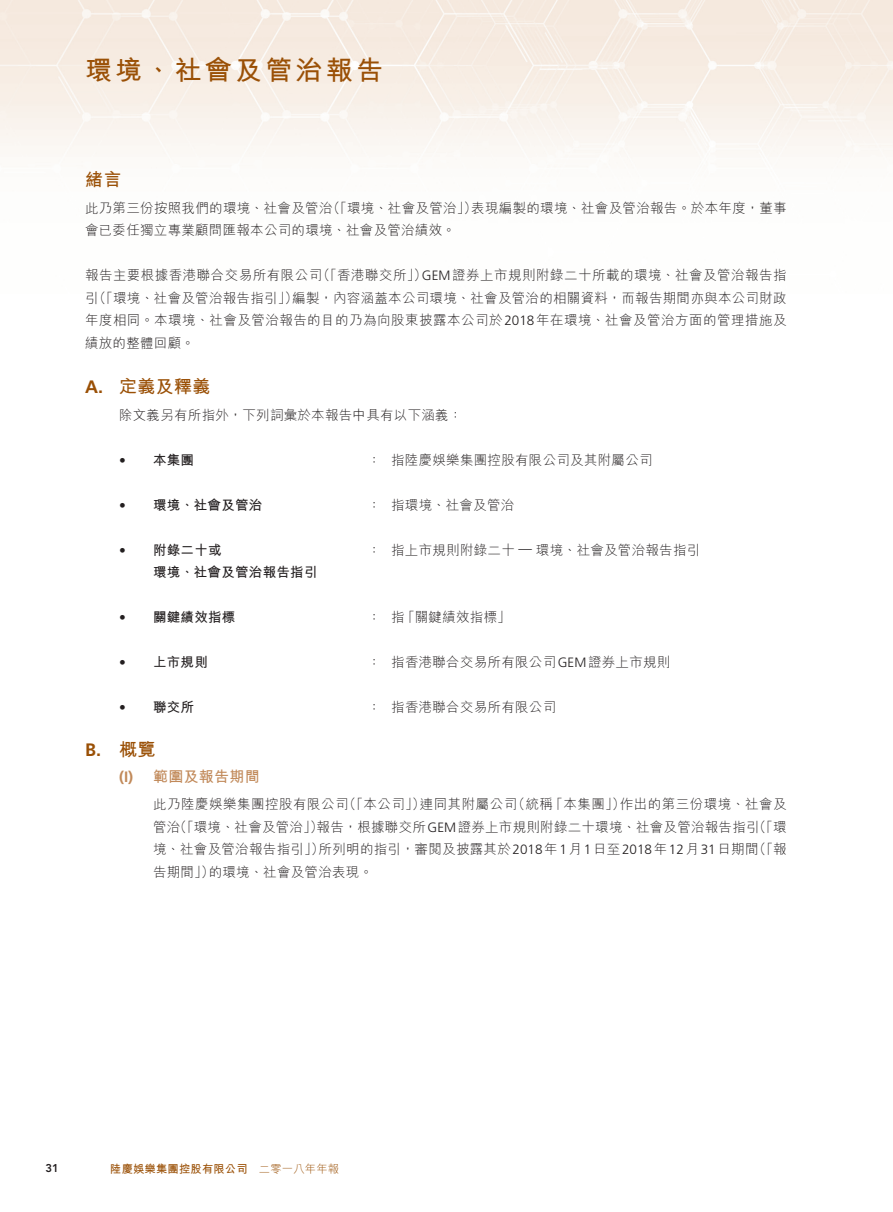
<style>
.page{position:relative;width:893px;height:1212px;background:#fff}
.page>*{position:absolute;margin:0;border:0;box-sizing:border-box;transform-origin:0 0}
.t1{font:700 27px "M Hei HK";letter-spacing:.12em;color:#9a5006}
.t2{font:700 18px "M Hei HK";letter-spacing:.02em;color:#9a5006}
.t3{font:700 18px "Frutiger LT Std";color:#9a5006}
.t4{font:700 15px "M Hei HK";letter-spacing:.02em;color:#c18959}
.t5{font:700 15px "Frutiger LT Std";color:#c18959}
.t6{font:300 13.5px/22.5px "M Hei HK";letter-spacing:.02em;color:#231f20}
.t7{font:700 13.5px "M Hei HK";letter-spacing:.02em;color:#231f20}
.t8{font:700 13.5px "Frutiger LT Std";color:#231f20}
.t9{font:300 13.5px "Frutiger LT Std";color:#231f20}
.t10{font:700 11.25px "M Hei HK";letter-spacing:.02em;color:#9a5006}
.t11{font:300 11.25px "M Hei HK";letter-spacing:.02em;color:#9a5006}
.t12{font:800 11.25px "Avenir LT Std";color:#231f20}
.s1{font-family:"Frutiger LT Std"}
</style>
<div class="page">
<img style="left:0;top:0;width:893px;height:158px">
<h1 class="t1" style="left:85px;top:51px;width:300px">環境、社會及管治報告</h1>
<h2 class="t2" style="left:85px;top:166px;width:38px">緒言</h2>
<p class="t6" style="left:327px;top:196px;width:152px">（「環境、社會及管治」）</p>
<p class="t6" style="left:85px;top:196px;width:372px">此乃第三份按照我們的環境、社會及管治<br>會已委任獨立專業顧問匯報本公司的環境、社會及管治績效。</p>
<p class="t6" style="left:422px;top:264px;width:366px"><span class="s1">GEM</span>證券上市規則附錄二十所載的環境、社會及管治報告指</p>
<p class="t6" style="left:471px;top:196px;width:317px">表現編製的環境、社會及管治報告。於本年度，董事</p>
<p class="t6" style="left:317px;top:264px;width:112px">（「香港聯交所」）</p>
<p class="t6" style="left:292px;top:264px;width:496px;text-indent:-207px">報告主要根據香港聯合交易所有限公司<br>編製，內容涵蓋本公司環境、社會及管治的相關資料，而報告期間亦與本公司財政</p>
<p class="t6" style="left:93px;top:286px;width:207px">（「環境、社會及管治報告指引」）</p>
<p class="t6" style="left:85px;top:286px;width:703px">引<br>年度相同。本環境、社會及管治報告的目的乃為向股東披露本公司於<span class="s1">2018</span>年在環境、社會及管治方面的管理措施及績放的整體回顧。</p>
<h2 class="t2" style="left:119px;top:373px;width:93px">定義及釋義</h2>
<h2 class="t3" style="left:85px;top:376px;width:19px">A.</h2>
<p class="t6" style="left:119px;top:403px;width:345px">除文義另有所指外，下列詞彙於本報告中具有以下涵義：</p>
<p class="t6" style="left:391px;top:448px;width:263px">指陸慶娛樂集團控股有限公司及其附屬公司</p>
<p class="t7" style="left:153px;top:450px;width:43px">本集團</p>
<p class="t6" style="left:367px;top:448px;width:15px">：</p>
<p class="t8" style="left:119px;top:452px;width:8px">•</p>
<h2 class="t3" style="left:85px;top:739px;width:18px">B.</h2>
<p class="t8" style="left:119px;top:497px;width:8px">•</p>
<p class="t7" style="left:153px;top:495px;width:111px">環境、社會及管治</p>
<p class="t6" style="left:367px;top:493px;width:15px">：</p>
<p class="t6" style="left:391px;top:493px;width:125px">指環境、社會及管治</p>
<p class="t8" style="left:119px;top:542px;width:8px">•</p>
<p class="t7" style="left:153px;top:540px;width:70px">附錄二十或</p>
<p class="t6" style="left:367px;top:538px;width:15px">：</p>
<p class="t6" style="left:391px;top:538px;width:125px">指上市規則附錄二十</p>
<p class="t6" style="left:536px;top:538px;width:166px">環境、社會及管治報告指引</p>
<p class="t9" style="left:519px;top:540px;width:15px">—</p>
<p class="t7" style="left:153px;top:562px;width:166px">環境、社會及管治報告指引</p>
<p class="t8" style="left:119px;top:610px;width:8px">•</p>
<p class="t7" style="left:153px;top:607px;width:84px">關鍵績效指標</p>
<p class="t6" style="left:367px;top:606px;width:15px">：</p>
<p class="t6" style="left:401px;top:606px;width:111px">「關鍵績效指標「</p>
<p class="t6" style="left:391px;top:606px;width:15px">指</p>
<p class="t8" style="left:119px;top:655px;width:8px">•</p>
<p class="t7" style="left:153px;top:652px;width:56px">上市規則</p>
<p class="t6" style="left:367px;top:651px;width:15px">：</p>
<p class="t6" style="left:391px;top:651px;width:281px">指香港聯合交易所有限公司<span class="s1">GEM</span>證券上市規則</p>
<p class="t7" style="left:153px;top:697px;width:43px">聯交所</p>
<p class="t8" style="left:119px;top:700px;width:8px">•</p>
<h2 class="t2" style="left:119px;top:736px;width:38px">概覽</h2>
<p class="t6" style="left:367px;top:696px;width:15px">：</p>
<p class="t6" style="left:391px;top:696px;width:166px">指香港聯合交易所有限公司</p>
<p class="t5" style="left:119px;top:768px;width:16px">I( )</p>
<p class="t4" style="left:153px;top:766px;width:108px">範圍及報告期間</p>
<p class="t6" style="left:153px;top:793px;width:197px">此乃陸慶娛樂集團控股有限公司</p>
<p class="t6" style="left:343px;top:793px;width:84px">（「本公司」）</p>
<p class="t6" style="left:512px;top:793px;width:43px">（統稱</p>
<p class="t6" style="left:550px;top:793px;width:77px">「本集團」）</p>
<p class="t6" style="left:420px;top:793px;width:99px">連同其附屬公司</p>
<p class="t6" style="left:620px;top:793px;width:168px">作出的第三份環境、社會及</p>
<p class="t6" style="left:174px;top:815px;width:151px">（「環境、社會及管治」）</p>
<p class="t6" style="left:753px;top:815px;width:35px">（「環</p>
<p class="t6" style="left:317px;top:815px;width:444px">報告，根據聯交所<span class="s1">GEM</span>證券上市規則附錄二十環境、社會及管治報告指引</p>
<p class="t6" style="left:153px;top:815px;width:29px">管治</p>
<p class="t6" style="left:753px;top:838px;width:35px">（「報</p>
<p class="t6" style="left:209px;top:838px;width:166px;text-indent:-56px">境、社會及管治報告指引」）<br>的環境、社會及管治表現。</p>
<p class="t6" style="left:319px;top:838px;width:441px">所列明的指引，審閱及披露其於<span class="s1">2018</span>年<span class="s1">1</span>月<span class="s1">1</span>日至<span class="s1">2018</span>年<span class="s1">12</span>月<span class="s1">31</span>日期間</p>
<p class="t6" style="left:153px;top:860px;width:63px">告期間」）</p>
<p class="t12" style="left:45px;top:1162px;width:15px">31</p>
<p class="t10" style="left:110px;top:1161px;width:139px">陸慶娛樂集團控股有限公司</p>
<p class="t11" style="left:259px;top:1163px;width:82px">二零一八年年報</p>
</div>
